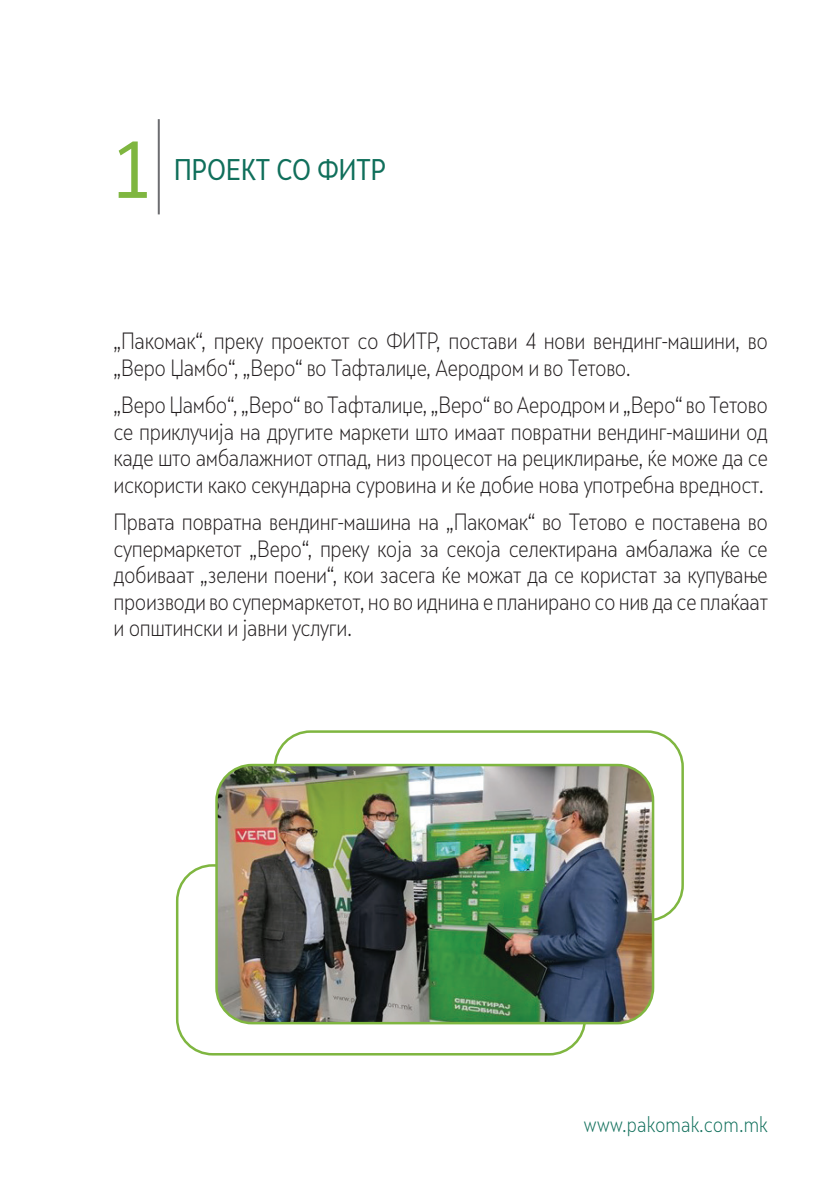
<style>
.page{position:relative;width:840px;height:1191px;background:#fff}
.page>*{position:absolute;margin:0;border:0;box-sizing:border-box;transform-origin:0 0}
.t1{font:75.4px "Skola Sans Cn";color:#7fb640}
.t2{font:28px "Skola Sans Cn";color:#106f5b}
.t3{font:300 22px/26.4px "Skola Sans Cn";letter-spacing:-.02em;color:#231f20;text-align:justify}
.t4{font:300 20px "Skola Sans Cn";color:#106f5b}
</style>
<div class="page">
<hr style="left:158px;top:119px;width:2px;height:95px;background:#6c6d70">
<div style="left:176px;top:864px;width:409px;height:191px;border:3px solid #7fb640;border-radius:35px"></div>
<div style="left:273px;top:730px;width:410px;height:191px;border:3px solid #7fb640;border-radius:35px"></div>
<img style="left:219px;top:765px;width:433px;height:258px">
<div style="left:215px;top:764px;width:439px;height:260px;border:3px solid #7fb640;border-radius:35px"></div>
<h1 class="t1" style="left:113px;top:125px;width:39px">1</h1>
<p class="t2" style="left:174px;top:153px;width:213px">ПРОЕКТ СО ФИТР</p>
<p class="t3" style="left:113px;top:328px;width:655px">„Пакомак“, преку проектот со ФИТР, постави 4 нови вендинг-машини, во „Веро Џамбо“, „Веро“ во Тафталиџе, Аеродром и во Тетово.</p>
<p class="t3" style="left:113px;top:392px;width:655px">„Веро Џамбо“, „Веро“ во Тафталиџе, „Веро“ во Аеродром и „Веро“ во Тетово се приклучија на другите маркети што имаат повратни вендинг-машини од каде што амбалажниот отпад, низ процесот на рециклирање, ќе може да се искористи како секундарна суровина и ќе добие нова употребна вредност.</p>
<p class="t3" style="left:113px;top:509px;width:655px">Првата повратна вендинг-машина на „Пакомак“ во Тетово е поставена во супермаркетот „Веро“, преку која за секоја селектирана амбалажа ќе се добиваат „зелени поени“, кои засега ќе можат да се користат за купување производи во супермаркетот, но во иднина е планирано со нив да се плаќаат и општински и јавни услуги.</p>
<p class="t4" style="left:583px;top:1113px;width:185px">www.pakomak.com.mk</p>
</div>
